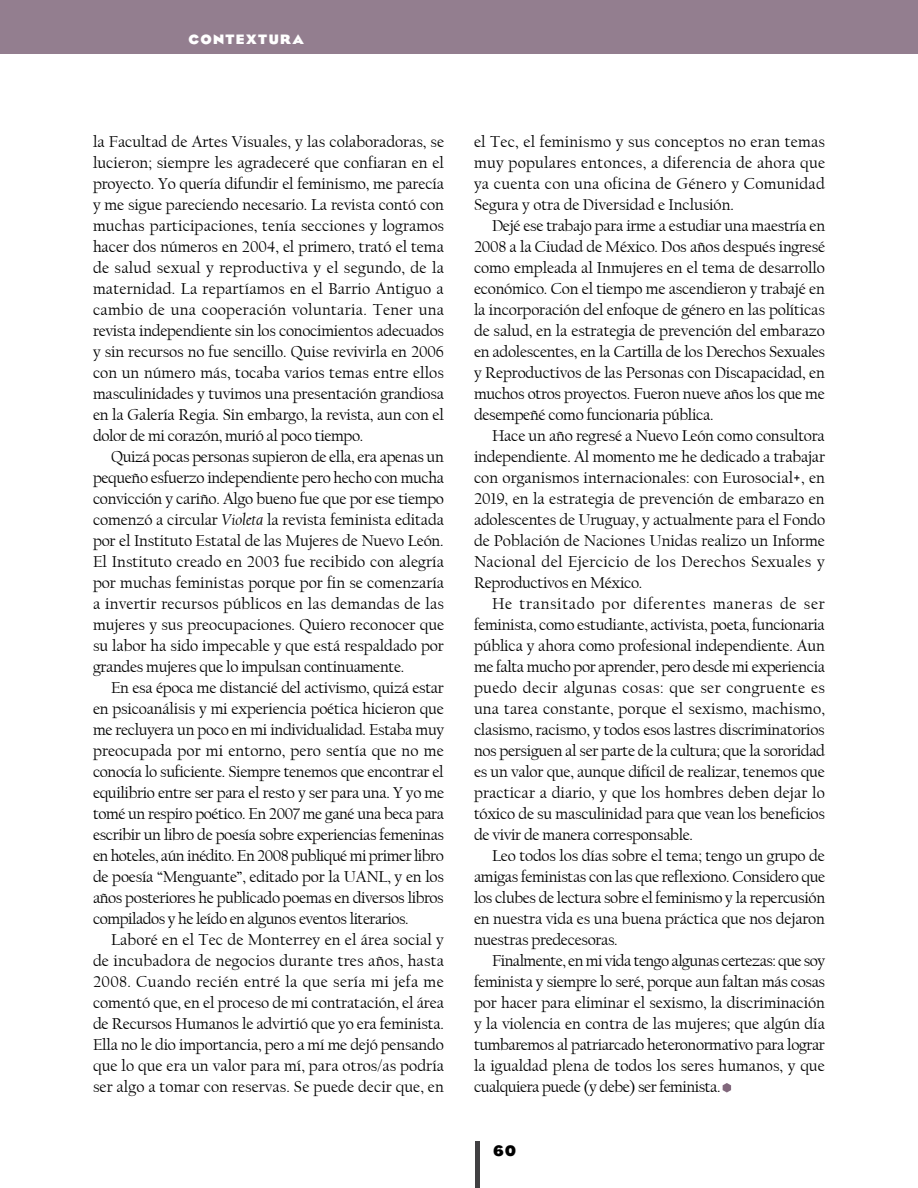
<style>
.page{position:relative;width:918px;height:1188px;background:#fff}
.page>*{position:absolute;margin:0;border:0;box-sizing:border-box;transform-origin:0 0}
.t1{font:16.5px/21px "Californian FB";letter-spacing:-.02em;color:#000;text-align:justify}
.t2{font:700 13.5px "OPTI Eagle";color:#000}
.t3{font:700 12px "OPTI Eagle";letter-spacing:.11em;color:#fff}
.s1{font-style:italic}
</style>
<div class="page">
<div style="left:0;top:0;width:918px;height:54px;background:#937e8f"></div>
<hr style="left:476px;top:1142px;width:4px;height:46px;background:#414042">
<svg style="left:723px;top:1083px;width:8px;height:10px"></svg>
<p class="t3" style="left:188px;top:30px;width:117px">CONTEXTURA</p>
<p class="t1" style="left:93px;top:132px;width:353px">la Facultad de Artes Visuales, y las colaboradoras, se lucieron; siempre les agradeceré que confiaran en el proyecto. Yo quería difundir el feminismo, me parecía y me sigue pareciendo necesario. La revista contó con muchas participaciones, tenía secciones y logramos hacer dos números en 2004, el primero, trató el tema de salud sexual y reproductiva y el segundo, de la maternidad. La repartíamos en el Barrio Antiguo a cambio de una cooperación voluntaria. Tener una revista independiente sin los conocimientos adecuados y sin recursos no fue sencillo. Quise revivirla en 2006 con un número más, tocaba varios temas entre ellos masculinidades y tuvimos una presentación grandiosa en la Galería Regia. Sin embargo, la revista, aun con el dolor de mi corazón, murió al poco tiempo.</p>
<p class="t1" style="left:93px;top:447px;width:353px;text-indent:18px">Quizá pocas personas supieron de ella, era apenas un pequeño esfuerzo independiente pero hecho con mucha convicción y cariño. Algo bueno fue que por ese tiempo comenzó a circular <span class="s1">Violeta</span> la revista feminista editada por el Instituto Estatal de las Mujeres de Nuevo León.<br>El Instituto creado en 2003 fue recibido con alegría por muchas feministas porque por fin se comenzaría a invertir recursos públicos en las demandas de las mujeres y sus preocupaciones. Quiero reconocer que su labor ha sido impecable y que está respaldado por grandes mujeres que lo impulsan continuamente.</p>
<p class="t1" style="left:93px;top:678px;width:353px;text-indent:18px">En esa época me distancié del activismo, quizá estar en psicoanálisis y mi experiencia poética hicieron que me recluyera un poco en mi individualidad. Estaba muy preocupada por mi entorno, pero sentía que no me conocía lo suficiente. Siempre tenemos que encontrar el equilibrio entre ser para el resto y ser para una. Y yo me tomé un respiro poético. En 2007 me gané una beca para escribir un libro de poesía sobre experiencias femeninas en hoteles, aún inédito. En 2008 publiqué mi primer libro de poesía “Menguante”, editado por la UANL, y en los años posteriores he publicado poemas en diversos libros compilados y he leído en algunos eventos literarios.</p>
<p class="t1" style="left:93px;top:930px;width:353px;text-indent:18px">Laboré en el Tec de Monterrey en el área social y de incubadora de negocios durante tres años, hasta 2008. Cuando recién entré la que sería mi jefa me comentó que, en el proceso de mi contratación, el área de Recursos Humanos le advirtió que yo era feminista.<br>Ella no le dio importancia, pero a mí me dejó pensando que lo que era un valor para mí, para otros/as podría ser algo a tomar con reservas. Se puede decir que, en</p>
<p class="t1" style="left:474px;top:132px;width:353px">el Tec, el feminismo y sus conceptos no eran temas muy populares entonces, a diferencia de ahora que ya cuenta con una oficina de Género y Comunidad Segura y otra de Diversidad e Inclusión.</p>
<p class="t1" style="left:474px;top:216px;width:353px;text-indent:18px">Dejé ese trabajo para irme a estudiar una maestría en 2008 a la Ciudad de México. Dos años después ingresé como empleada al Inmujeres en el tema de desarrollo económico. Con el tiempo me ascendieron y trabajé en la incorporación del enfoque de género en las políticas de salud, en la estrategia de prevención del embarazo en adolescentes, en la Cartilla de los Derechos Sexuales y Reproductivos de las Personas con Discapacidad, en muchos otros proyectos. Fueron nueve años los que me desempeñé como funcionaria pública.</p>
<p class="t1" style="left:474px;top:426px;width:353px;text-indent:18px">Hace un año regresé a Nuevo León como consultora independiente. Al momento me he dedicado a trabajar con organismos internacionales: con Eurosocial+, en 2019, en la estrategia de prevención de embarazo en adolescentes de Uruguay, y actualmente para el Fondo de Población de Naciones Unidas realizo un Informe Nacional del Ejercicio de los Derechos Sexuales y Reproductivos en México.</p>
<p class="t1" style="left:474px;top:594px;width:353px;text-indent:18px">He transitado por diferentes maneras de ser feminista, como estudiante, activista, poeta, funcionaria pública y ahora como profesional independiente. Aun me falta mucho por aprender, pero desde mi experiencia puedo decir algunas cosas: que ser congruente es una tarea constante, porque el sexismo, machismo, clasismo, racismo, y todos esos lastres discriminatorios nos persiguen al ser parte de la cultura; que la sororidad es un valor que, aunque difícil de realizar, tenemos que practicar a diario, y que los hombres deben dejar lo tóxico de su masculinidad para que vean los beneficios de vivir de manera corresponsable.</p>
<p class="t1" style="left:474px;top:846px;width:353px;text-indent:18px">Leo todos los días sobre el tema; tengo un grupo de amigas feministas con las que reflexiono. Considero que los clubes de lectura sobre el feminismo y la repercusión en nuestra vida es una buena práctica que nos dejaron nuestras predecesoras.</p>
<p class="t1" style="left:474px;top:951px;width:353px;text-indent:18px">Finalmente, en mi vida tengo algunas certezas: que soy feminista y siempre lo seré, porque aun faltan más cosas por hacer para eliminar el sexismo, la discriminación y la violencia en contra de las mujeres; que algún día tumbaremos al patriarcado heteronormativo para lograr la igualdad plena de todos los seres humanos, y que cualquiera puede (y debe) ser feminista.</p>
<p class="t2" style="left:492px;top:1141px;width:26px">60</p>
</div>
